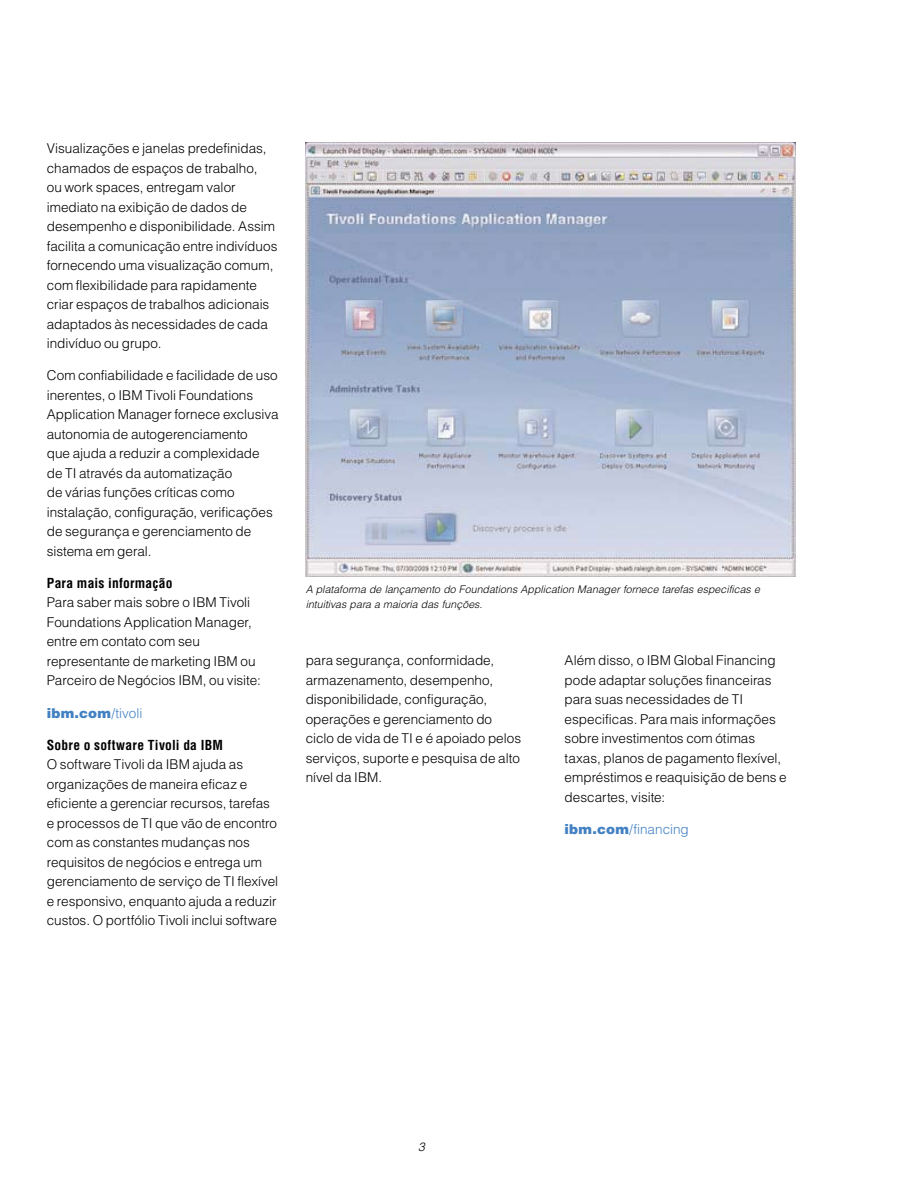
<style>
.page{position:relative;width:918px;height:1188px;background:#fff}
.page>*{position:absolute;margin:0;border:0;box-sizing:border-box;transform-origin:0 0}
.t1{font:300 13.5px/19.5px "Helvetica";color:#000}
.t2{font:700 condensed 13.5px "Helvetica";letter-spacing:.015em;color:#000}
.t3{font:300 13.5px "Helvetica";color:#4281c3}
.t4{font:900 13.5px "Helvetica";letter-spacing:.02em;color:#4281c3}
.t5{font:italic 300 12px "Helvetica";color:#000}
.t6{font:italic 300 10.5px/15px "Helvetica";letter-spacing:.005em;color:#000}
.s1{font-weight:300}
.s2{font-weight:900}
</style>
<div class="page">
<img style="left:306px;top:142px;width:490px;height:435px">
<p class="t1" style="left:47px;top:138px;width:232px">Visualizações e janelas predefinidas, chamados de espaços de trabalho,<br>ou work spaces, entregam valor imediato na exibição de dados de desempenho e disponibilidade. Assim facilita a comunicação entre indivíduos fornecendo uma visualização comum, com flexibilidade para rapidamente criar espaços de trabalhos adicionais adaptados às necessidades de cada indivíduo ou grupo.</p>
<p class="t1" style="left:47px;top:365px;width:233px">Com confiabilidade e facilidade de uso inerentes, o IBM Tivoli Foundations Application Manager fornece exclusiva autonomia de autogerenciamento<br>que ajuda a reduzir a complexidade de TI através da automatização<br>de várias funções críticas como instalação, configuração, verificações de segurança e gerenciamento de sistema em geral.</p>
<p class="t2" style="left:47px;top:575px;width:127px">Para mais informação</p>
<p class="t1" style="left:47px;top:593px;width:216px">Para saber mais sobre o IBM Tivoli<br>Foundations Application Manager, entre em contato com seu representante de marketing IBM ou<br>Parceiro de Negócios IBM, ou visite:</p>
<p class="t4" style="left:47px;top:704px;width:97px">ibm.com<span class="s1">/tivoli</span></p>
<p class="t2" style="left:47px;top:737px;width:178px">Sobre o software Tivoli da IBM</p>
<p class="t1" style="left:47px;top:755px;width:233px">O software Tivoli da IBM ajuda as organizações de maneira eficaz e eficiente a gerenciar recursos, tarefas e processos de TI que vão de encontro com as constantes mudanças nos requisitos de negócios e entrega um gerenciamento de serviço de TI flexível e responsivo, enquanto ajuda a reduzir custos. O portfólio Tivoli inclui software</p>
<p class="t6" style="left:306px;top:581px;width:456px">A plataforma de lançamento do Foundations Application Manager fornece tarefas especificas e intuitivas para a maioria das funções.</p>
<p class="t1" style="left:306px;top:651px;width:217px">para segurança, conformidade, armazenamento, desempenho, disponibilidade, configuração, operações e gerenciamento do ciclo de vida de TI e é apoiado pelos serviços, suporte e pesquisa de alto nível da IBM.</p>
<p class="t1" style="left:565px;top:650px;width:224px">Além disso, o IBM Global Financing pode adaptar soluções financeiras para suas necessidades de TI especificas. Para mais informações sobre investimentos com ótimas taxas, planos de pagamento flexível, empréstimos e reaquisição de bens e descartes, visite:</p>
<p class="t3" style="left:565px;top:821px;width:126px"><span class="s2">ibm.com</span>/financing</p>
<p class="t5" style="left:418px;top:1139px;width:8px">3</p>
</div>
